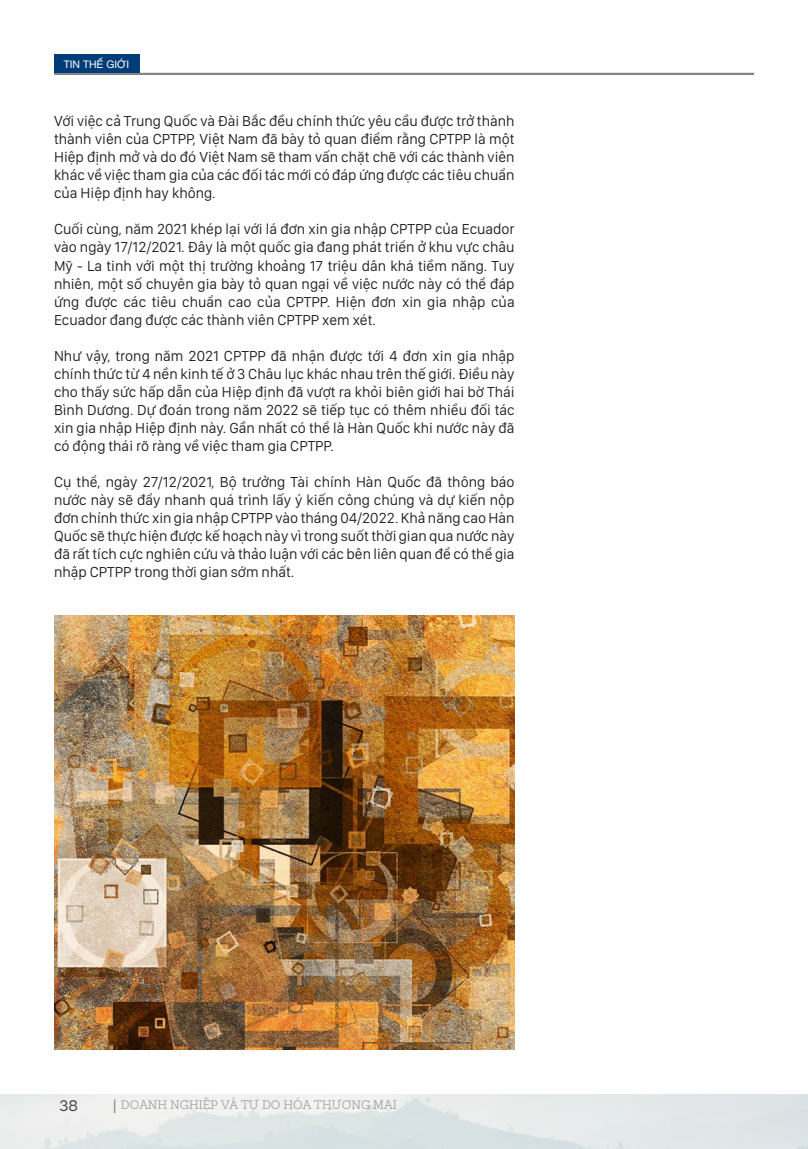
<style>
.page{position:relative;width:808px;height:1149px;background:#fff}
.page>*{position:absolute;margin:0;border:0;box-sizing:border-box;transform-origin:0 0}
.t1{font:15px/18px "San Francisco Display";color:#231f20;text-align:justify}
.t2{font:15px "AG Sanchez Slab";color:#231f20}
.t3{font:300 12px "AG Sanchez Slab";color:#858587}
.t4{font:10.5px "Helvetica Neue";color:#fff}
</style>
<div class="page">
<hr style="left:54px;top:73px;width:700px;height:2px;background:#858587">
<div style="left:54px;top:54px;width:85px;height:19px;background:#003c78"></div>
<img style="left:54px;top:615px;width:461px;height:434px">
<p class="t4" style="left:64px;top:57px;width:67px">TIN THẾ GIỚI</p>
<p class="t1" style="left:54px;top:112px;width:462px">Với việc cả Trung Quốc và Đài Bắc đều chính thức yêu cầu được trở thành thành viên của CPTPP, Việt Nam đã bày tỏ quan điểm rằng CPTPP là một Hiệp định mở và do đó Việt Nam sẽ tham vấn chặt chẽ với các thành viên khác về việc tham gia của các đối tác mới có đáp ứng được các tiêu chuẩn của Hiệp định hay không.</p>
<p class="t1" style="left:54px;top:220px;width:462px">Cuối cùng, năm 2021 khép lại với lá đơn xin gia nhập CPTPP của Ecuador vào ngày 17/12/2021. Đây là một quốc gia đang phát triển ở khu vực châu Mỹ - La tinh với một thị trường khoảng 17 triệu dân khá tiềm năng. Tuy nhiên, một số chuyên gia bày tỏ quan ngại về việc nước này có thể đáp ứng được các tiêu chuẩn cao của CPTPP. Hiện đơn xin gia nhập của Ecuador đang được các thành viên CPTPP xem xét.</p>
<p class="t1" style="left:54px;top:346px;width:462px">Như vậy, trong năm 2021 CPTPP đã nhận được tới 4 đơn xin gia nhập chính thức từ 4 nền kinh tế ở 3 Châu lục khác nhau trên thế giới. Điều này cho thấy sức hấp dẫn của Hiệp định đã vượt ra khỏi biên giới hai bờ Thái Bình Dương. Dự đoán trong năm 2022 sẽ tiếp tục có thêm nhiều đối tác xin gia nhập Hiệp định này. Gần nhất có thể là Hàn Quốc khi nước này đã có động thái rõ ràng về việc tham gia CPTPP.</p>
<p class="t1" style="left:54px;top:472px;width:462px">Cụ thể, ngày 27/12/2021, Bộ trưởng Tài chính Hàn Quốc đã thông báo nước này sẽ đẩy nhanh quá trình lấy ý kiến công chúng và dự kiến nộp đơn chính thức xin gia nhập CPTPP vào tháng 04/2022. Khả năng cao Hàn Quốc sẽ thực hiện được kế hoạch này vì trong suốt thời gian qua nước này đã rất tích cực nghiên cứu và thảo luận với các bên liên quan để có thể gia nhập CPTPP trong thời gian sớm nhất.</p>
<p class="t2" style="left:60px;top:1093px;width:20px">38</p>
<p class="t3" style="left:121px;top:1095px;width:277px">DOANH NGHIỆP VÀ TỰ DO HÓA THƯƠNG MẠI</p>
</div>
